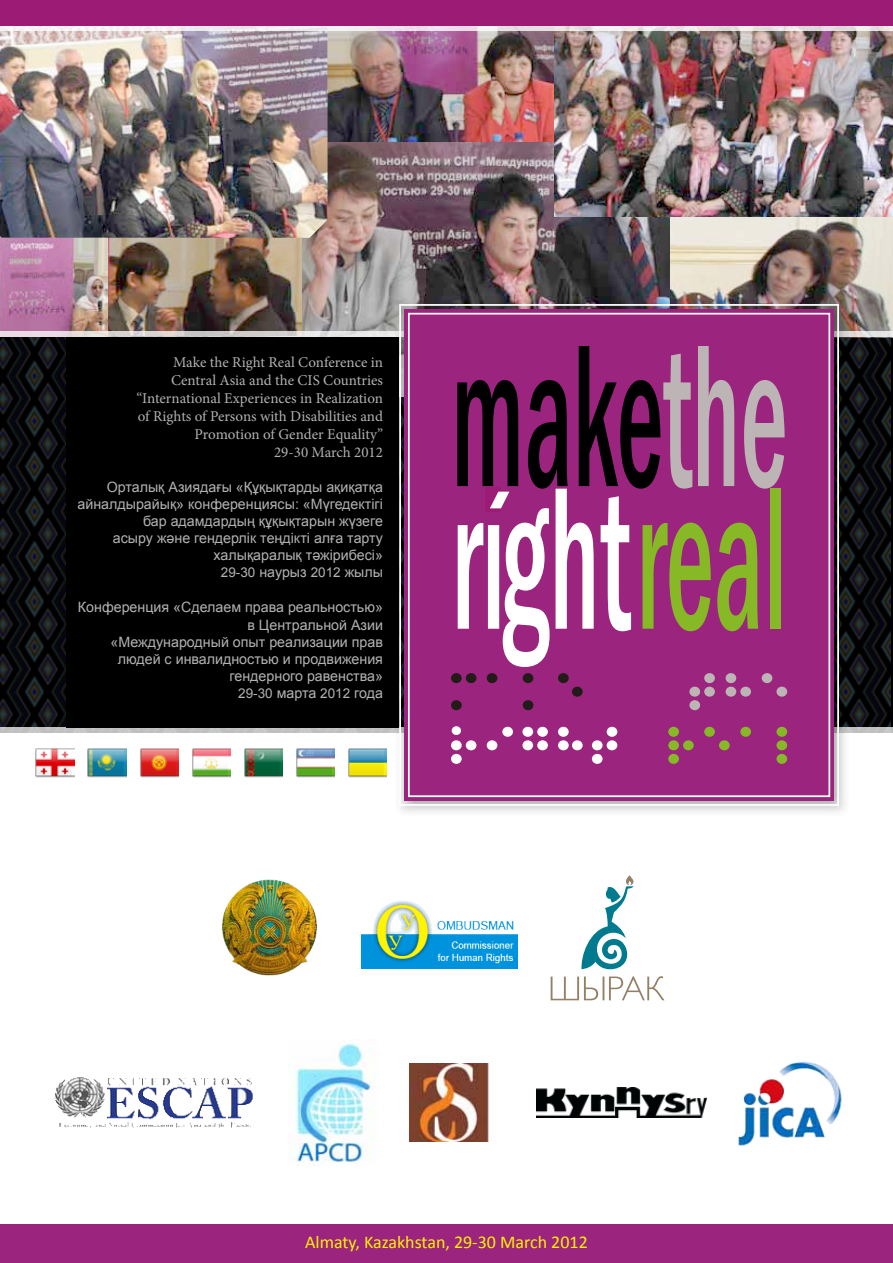
<style>
.page{position:relative;width:893px;height:1263px;background:#fff}
.page>*{position:absolute;margin:0;border:0;box-sizing:border-box;transform-origin:0 0}
.t1{font:18px "Calibri";color:#fff200}
.t2{font:15px/18px "Minion Pro";color:#fff;text-align:right}
.t3{font:14.25px/17.1px "Arial";color:#fff;text-align:right}
.t4{font:13.5px "Arial";color:#fff}
.s1{font-size:13.5px}
.s2{font-size:14.25px}
</style>
<div class="page">
<img style="left:0;top:337px;width:66px;height:390px">
<svg style="left:850px;top:337px;width:43px;height:390px;background:#0c0e10"></svg>
<div style="left:0;top:727px;width:893px;height:6px;background:#c0c0c1"></div>
<img style="left:0;top:30px;width:893px;height:301px">
<svg style="left:0;top:331px;width:893px;height:6px;background:#ddd9d9"></svg>
<svg style="left:0;top:26px;width:893px;height:4px;fill:#efeaed"></svg>
<img style="left:54px;top:1077px;width:199px;height:51px">
<img style="left:738px;top:1061px;width:104px;height:85px">
<img style="left:291px;top:1043px;width:84px;height:122px">
<img style="left:410px;top:1063px;width:78px;height:78px">
<img style="left:537px;top:1087px;width:169px;height:31px">
<div style="left:0;top:1225px;width:893px;height:38px;background:#9a247e"></div>
<div style="left:0;top:0;width:893px;height:26px;background:#9c1c75"></div>
<div style="left:394px;top:299px;width:456px;height:518px;background:#000;opacity:.34"></div>
<svg style="left:398px;top:303px;width:442px;height:504px;background:#993080"></svg>
<div style="left:408px;top:313px;width:422px;height:484px;border:2px solid #fff"></div>
<div style="left:451px;top:673px;width:11px;height:10px;background:#211c17;border-radius:50%"></div>
<div style="left:451px;top:700px;width:11px;height:10px;background:#211c17;border-radius:50%"></div>
<div style="left:466px;top:673px;width:10px;height:10px;background:#211c17;border-radius:50%"></div>
<div style="left:487px;top:673px;width:10px;height:10px;background:#211c17;border-radius:50%"></div>
<div style="left:523px;top:673px;width:10px;height:10px;background:#211c17;border-radius:50%"></div>
<div style="left:523px;top:700px;width:10px;height:10px;background:#211c17;border-radius:50%"></div>
<div style="left:558px;top:673px;width:11px;height:10px;background:#211c17;border-radius:50%"></div>
<div style="left:572px;top:687px;width:11px;height:10px;background:#211c17;border-radius:50%"></div>
<div style="left:689px;top:700px;width:11px;height:10px;background:#bdb5b5;border-radius:50%"></div>
<div style="left:689px;top:687px;width:11px;height:10px;background:#bdb5b5;border-radius:50%"></div>
<div style="left:704px;top:673px;width:11px;height:10px;background:#bdb5b5;border-radius:50%"></div>
<div style="left:704px;top:687px;width:11px;height:10px;background:#bdb5b5;border-radius:50%"></div>
<div style="left:726px;top:673px;width:10px;height:10px;background:#bdb5b5;border-radius:50%"></div>
<div style="left:726px;top:687px;width:10px;height:10px;background:#bdb5b5;border-radius:50%"></div>
<div style="left:740px;top:687px;width:11px;height:10px;background:#bdb5b5;border-radius:50%"></div>
<div style="left:762px;top:673px;width:10px;height:10px;background:#bdb5b5;border-radius:50%"></div>
<div style="left:776px;top:687px;width:11px;height:10px;background:#bdb5b5;border-radius:50%"></div>
<div style="left:452px;top:726px;width:9px;height:9px;background:#fff;border-radius:50%"></div>
<div style="left:451px;top:754px;width:11px;height:10px;background:#fff;border-radius:50%"></div>
<div style="left:451px;top:740px;width:11px;height:10px;background:#fff;border-radius:50%"></div>
<div style="left:466px;top:740px;width:10px;height:10px;background:#fff;border-radius:50%"></div>
<div style="left:487px;top:740px;width:10px;height:10px;background:#fff;border-radius:50%"></div>
<div style="left:502px;top:727px;width:11px;height:10px;background:#fff;border-radius:50%"></div>
<div style="left:522px;top:727px;width:11px;height:10px;background:#fff;border-radius:50%"></div>
<div style="left:522px;top:740px;width:11px;height:10px;background:#fff;border-radius:50%"></div>
<div style="left:537px;top:727px;width:11px;height:10px;background:#fff;border-radius:50%"></div>
<div style="left:537px;top:740px;width:11px;height:10px;background:#fff;border-radius:50%"></div>
<div style="left:558px;top:727px;width:11px;height:10px;background:#fff;border-radius:50%"></div>
<div style="left:558px;top:740px;width:11px;height:10px;background:#fff;border-radius:50%"></div>
<div style="left:572px;top:740px;width:11px;height:10px;background:#fff;border-radius:50%"></div>
<div style="left:592px;top:754px;width:11px;height:10px;background:#fff;border-radius:50%"></div>
<div style="left:592px;top:740px;width:11px;height:10px;background:#fff;border-radius:50%"></div>
<div style="left:607px;top:727px;width:10px;height:10px;background:#fff;border-radius:50%"></div>
<div style="left:607px;top:740px;width:10px;height:10px;background:#fff;border-radius:50%"></div>
<div style="left:668px;top:727px;width:11px;height:10px;background:#87b826;border-radius:50%"></div>
<div style="left:668px;top:754px;width:11px;height:10px;background:#87b826;border-radius:50%"></div>
<div style="left:668px;top:740px;width:11px;height:10px;background:#87b826;border-radius:50%"></div>
<div style="left:683px;top:740px;width:11px;height:10px;background:#87b826;border-radius:50%"></div>
<div style="left:704px;top:727px;width:11px;height:10px;background:#87b826;border-radius:50%"></div>
<div style="left:719px;top:740px;width:11px;height:10px;background:#87b826;border-radius:50%"></div>
<div style="left:740px;top:727px;width:11px;height:10px;background:#87b826;border-radius:50%"></div>
<div style="left:776px;top:727px;width:11px;height:10px;background:#87b826;border-radius:50%"></div>
<div style="left:776px;top:754px;width:11px;height:10px;background:#87b826;border-radius:50%"></div>
<div style="left:776px;top:740px;width:11px;height:10px;background:#87b826;border-radius:50%"></div>
<svg style="left:457px;top:346px;width:328px;height:321px;background:#944c7a"></svg>
<img style="left:87px;top:748px;width:39px;height:30px">
<img style="left:35px;top:748px;width:39px;height:30px">
<img style="left:140px;top:748px;width:38px;height:30px">
<img style="left:192px;top:748px;width:39px;height:30px">
<img style="left:244px;top:748px;width:39px;height:30px">
<img style="left:296px;top:748px;width:39px;height:30px">
<img style="left:348px;top:748px;width:39px;height:30px">
<img style="left:222px;top:879px;width:95px;height:97px">
<img style="left:361px;top:901px;width:157px;height:68px">
<svg style="left:581px;top:875px;width:53px;height:94px"></svg>
<svg style="left:551px;top:976px;width:113px;height:24px"></svg>
<div style="left:66px;top:337px;width:333px;height:390px;background:#000"></div>
<p class="t2" style="left:137px;top:353px;width:248px">Make the Right Real Conference in Central Asia and the CIS Countries “International Experiences in Realization of Rights of Persons with Disabilities and Promotion of Gender Equality”<br>29-30 March 2012</p>
<p class="t3" style="left:77px;top:478px;width:307px">Орталық Азиядағы «Құқықтарды ақиқатқа айналдырайық» конференциясы: «Мүгедектігі бар адамдардың құқықтарын жүзеге<br>асыру және гендерлік теңдікті алға тарту халықаралық тәжірибесі»<br><span class="s1">29-30</span> наурыз <span class="s1">2012</span> жылы</p>
<p class="t3" style="left:78px;top:599px;width:307px">Конференция «Сделаем права реальностью» в Центральной Азии<br>«Международный опыт реализации прав людей с инвалидностью и продвижения гендерного равенства»</p>
<p class="t4" style="left:238px;top:684px;width:146px">29-30 <span class="s2">марта</span> 2012 <span class="s2">года</span></p>
<p class="t1" style="left:305px;top:1230px;width:284px">Almaty, Kazakhstan, 29-30 March 2012</p>
</div>
